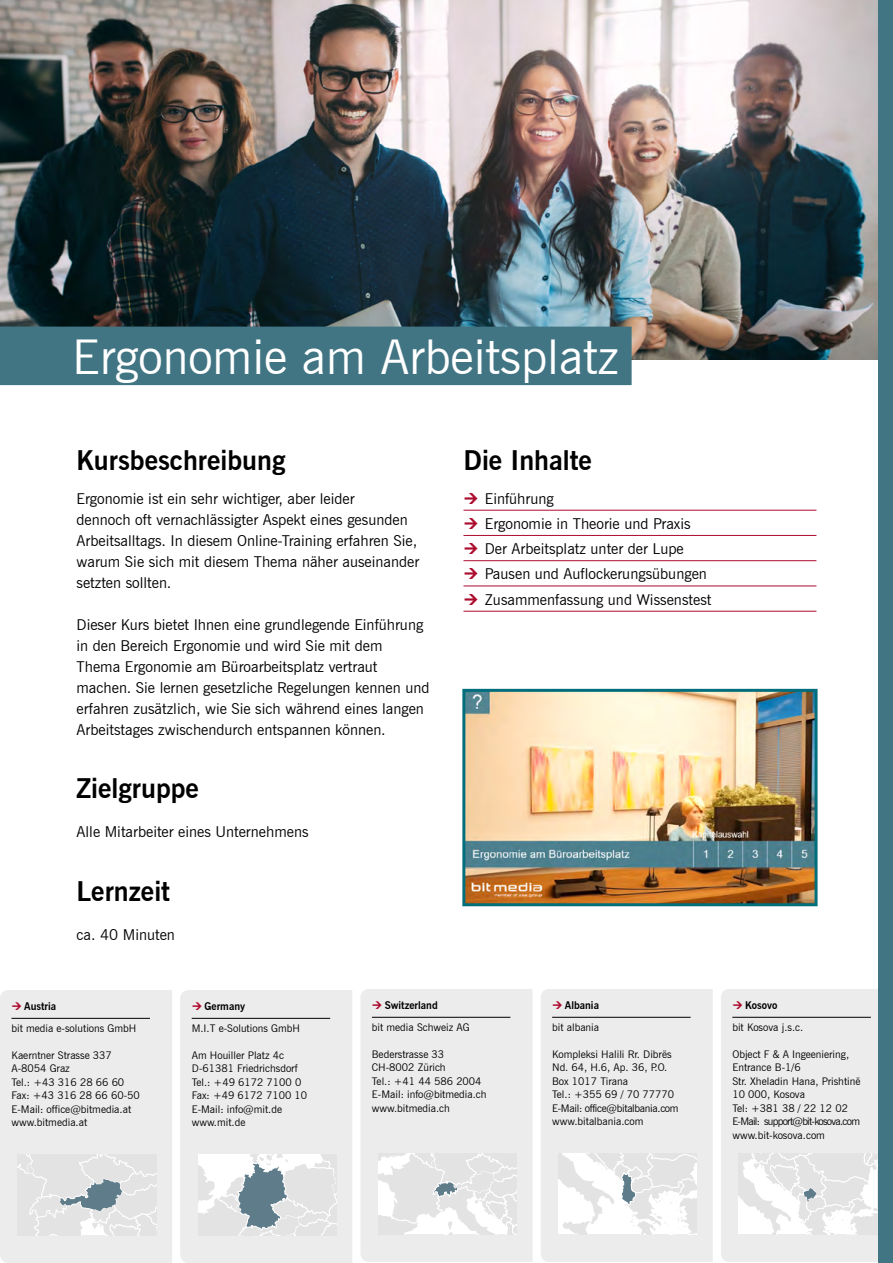
<style>
.page{position:relative;width:893px;height:1263px;background:#fff}
.page>*{position:absolute;margin:0;border:0;box-sizing:border-box;transform-origin:0 0}
.t1{font:48px "News Gothic BT";color:#fff}
.t2{font:700 27px "News Gothic BT";color:#000}
.t3{font:15px/21px "News Gothic BT";color:#000}
.t4{font:10.5px/13.5px "News Gothic BT";color:#000}
.t5{font:700 10.5px "News Gothic BT";color:#000}
</style>
<div class="page">
<img style="left:0;top:0;width:878px;height:359px">
<div style="left:541px;top:989px;width:172px;height:273px;background:#ececed"></div>
<hr style="left:552px;top:1017px;width:139px;height:1px;background:#000">
<div style="left:721px;top:989px;width:157px;height:273px;background:#ececed"></div>
<svg style="left:558px;top:1153px;width:139px;height:81px"></svg>
<hr style="left:732px;top:1017px;width:139px;height:1px;background:#000">
<svg style="left:739px;top:1153px;width:138px;height:81px"></svg>
<div style="left:360px;top:989px;width:172px;height:273px;background:#ececed"></div>
<hr style="left:372px;top:1017px;width:138px;height:1px;background:#000">
<svg style="left:378px;top:1153px;width:139px;height:81px"></svg>
<div style="left:0;top:990px;width:172px;height:273px;background:#ececed"></div>
<hr style="left:11px;top:1018px;width:139px;height:1px;background:#000">
<svg style="left:18px;top:1154px;width:138px;height:81px;background:#dadcde"></svg>
<div style="left:180px;top:990px;width:172px;height:273px;background:#ececed"></div>
<hr style="left:192px;top:1018px;width:138px;height:1px;background:#000">
<svg style="left:198px;top:1154px;width:138px;height:82px"></svg>
<div style="left:878px;top:0;width:15px;height:1263px;background:#427583"></div>
<div style="left:0;top:327px;width:632px;height:58px;background:#427583"></div>
<hr style="left:463px;top:510px;width:353px;height:1px;background:#ad0c2e">
<hr style="left:463px;top:535px;width:353px;height:1px;background:#ad0c2e">
<hr style="left:463px;top:560px;width:353px;height:1px;background:#ad0c2e">
<hr style="left:463px;top:586px;width:353px;height:1px;background:#ad0c2e">
<hr style="left:463px;top:611px;width:353px;height:1px;background:#ad0c2e">
<img style="left:466px;top:693px;width:348px;height:209px">
<div style="left:462px;top:689px;width:356px;height:217px;border:3px solid #006e7c"></div>
<svg style="left:553px;top:1001px;width:9px;height:7px"></svg>
<svg style="left:733px;top:1001px;width:9px;height:7px"></svg>
<svg style="left:373px;top:1001px;width:9px;height:7px"></svg>
<svg style="left:12px;top:1002px;width:9px;height:8px"></svg>
<svg style="left:193px;top:1002px;width:9px;height:8px"></svg>
<h1 class="t1" style="left:72px;top:328px;width:548px">Ergonomie am Arbeitsplatz</h1>
<h2 class="t2" style="left:77px;top:444px;width:210px">Kursbeschreibung</h2>
<h3 class="t3" style="left:77px;top:488px;width:344px">Ergonomie ist ein sehr wichtiger, aber leider<br>dennoch oft vernachlässigter Aspekt eines gesunden Arbeitsalltags. In diesem Online-Training erfahren Sie, warum Sie sich mit diesem Thema näher auseinander setzten sollten.</h3>
<p class="t3" style="left:77px;top:614px;width:354px">Dieser Kurs bietet Ihnen eine grundlegende Einführung in den Bereich Ergonomie und wird Sie mit dem Thema Ergonomie am Büroarbeitsplatz vertraut machen. Sie lernen gesetzliche Regelungen kennen und erfahren zusätzlich, wie Sie sich während eines langen Arbeitstages zwischendurch entspannen können.</p>
<h2 class="t2" style="left:77px;top:772px;width:124px">Zielgruppe</h2>
<h3 class="t3" style="left:77px;top:821px;width:234px">Alle Mitarbeiter eines Unternehmens</h3>
<h2 class="t2" style="left:77px;top:875px;width:95px">Lernzeit</h2>
<h3 class="t3" style="left:77px;top:924px;width:100px">ca. 40 Minuten</h3>
<h2 class="t2" style="left:463px;top:444px;width:130px">Die Inhalte</h2>
<h3 class="t3" style="left:485px;top:486px;width:228px;line-height:25.2px">Einführung<br>Ergonomie in Theorie und Praxis<br>Der Arbeitsplatz unter der Lupe<br>Pausen und Auflockerungsübungen<br>Zusammenfassung und Wissenstest</h3>
<p class="t5" style="left:24px;top:999px;width:33px">Austria</p>
<p class="t4" style="left:11px;top:1021px;width:126px">bit media e-solutions GmbH</p>
<p class="t4" style="left:11px;top:1048px;width:130px">Kaerntner Strasse 337<br>A-8054 Graz<br>Tel.: +43 316 28 66 60<br>Fax: +43 316 28 66 60-50<br>E-Mail: office@bitmedia.at www.bitmedia.at</p>
<p class="t5" style="left:204px;top:999px;width:42px">Germany</p>
<p class="t4" style="left:192px;top:1021px;width:110px">M.I.T e-Solutions GmbH</p>
<p class="t4" style="left:192px;top:1048px;width:117px">Am Houiller Platz 4c<br>D-61381 Friedrichsdorf<br>Tel.: +49 6172 7100 0<br>Fax: +49 6172 7100 10<br>E-Mail: info@mit.de www.mit.de</p>
<p class="t5" style="left:385px;top:998px;width:55px">Switzerland</p>
<p class="t4" style="left:372px;top:1020px;width:99px">bit media Schweiz AG</p>
<p class="t4" style="left:372px;top:1047px;width:116px">Bederstrasse 33<br>CH-8002 Zürich<br>Tel.: +41 44 586 2004<br>E-Mail: info@bitmedia.ch www.bitmedia.ch</p>
<p class="t5" style="left:565px;top:998px;width:36px">Albania</p>
<p class="t4" style="left:552px;top:1020px;width:49px">bit albania</p>
<p class="t4" style="left:552px;top:1047px;width:128px">Kompleksi Halili Rr. Dibrës<br>Nd. 64, H.6, Ap. 36, P.O.<br>Box 1017 Tirana<br>Tel.: +355 69 / 70 77770<br>E-Mail: office@bitalbania.com www.bitalbania.com</p>
<p class="t5" style="left:745px;top:998px;width:34px">Kosovo</p>
<p class="t4" style="left:732px;top:1020px;width:72px">bit Kosova j.s.c.</p>
<p class="t4" style="left:732px;top:1047px;width:130px">Object F &amp; A Ingeeniering,<br>Entrance B-1/6<br>Str. Xheladin Hana, Prishtinë<br>10 000, Kosova<br>Tel: +381 38 / 22 12 02<br>E-Mail: support@bit-kosova.com www.bit-kosova.com</p>
</div>
